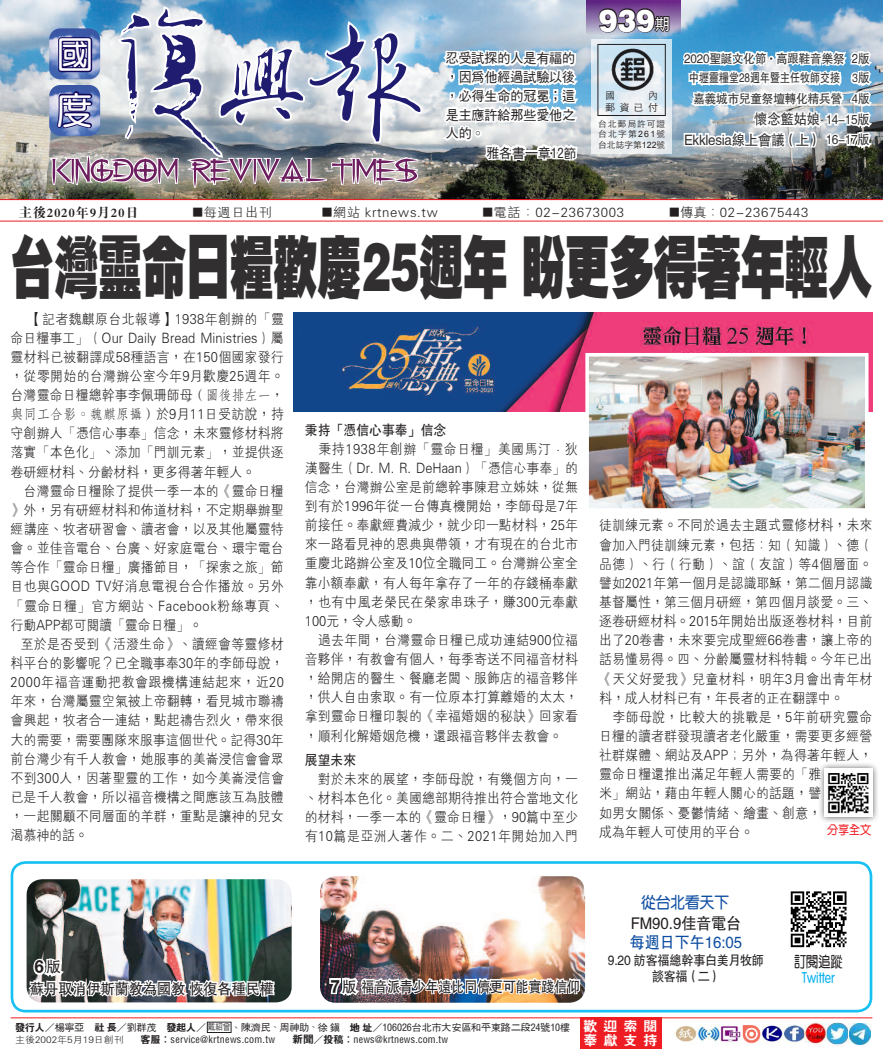
<style>
.page{position:relative;width:883px;height:1049px;background:#fff}
.page>*{position:absolute;margin:0;border:0;box-sizing:border-box;transform-origin:0 0}
.t1{font:67.5px "FZCCHB B51 0";color:#312f30;scale:.65 1}
.t2{font:37.62px/55.4px "DF Yuan Std W5";color:#fff}
.t3{font:31.25px "FZCCHB B51 0";color:#fff;scale:.9 1}
.t4{font:16.25px "FZHTB B51 0";color:#231f20;scale:.93 1}
.t5{font:16.25px "FZHTB B51 0";color:#0d4da1;scale:.93 1}
.t6{font:16.25px "FZY3 B B51 0";color:#0d4da1;scale:.91 1}
.t7{font:15.25px "FZY3 B B51 0";color:#00aeef;scale:.79 1}
.t8{font:15.25px "FZY3 B B51 0";color:#231f20;scale:.79 1}
.t9{font:15px "FZHTB B51 0";color:#231f20;scale:.95 1}
.t10{font:15px "FZHTB B51 0";color:#231f20;scale:.94 1}
.t11{font:14.38px "FZHTB B51 0";letter-spacing:-.015em;color:#312f30;scale:.93 1}
.t12{font:14.12px/19.1px "FZXH1 B B51 0";letter-spacing:.01em;color:#231f20;scale:.91 1}
.t13{font:14.12px "FZFSB B51 0";letter-spacing:.025em;color:#231f20;scale:.91 1}
.t14{font:14.12px "FZHTB B51 0";color:#231f20;scale:.91 1}
.t15{font:13.75px/18.8px "FZPHB B51 0";color:#231f20;text-align:justify;scale:.94 1}
.t16{font:13.75px/14.4px "FZH4 B B51 0";letter-spacing:.445em;color:#fff}
.t17{font:13.5px/16.2px "FZHTB B51 0";letter-spacing:-.02em;color:#231f20;text-align:center;scale:.9 1}
.t18{font:13.25px "FZXH1 B B51 0";letter-spacing:.05em;color:#231f20}
.t19{font:13.25px "FZDBSB B51 0";letter-spacing:.05em;color:#231f20}
.t20{font:13px "FZHTB B51 0";color:#312f30;scale:.92 1}
.t21{font:12.5px/19.5px "FZHTB B51 0";letter-spacing:-.015em;color:#312f30;text-align:center;scale:.93 1}
.t22{font:12.12px "FZY3 B B51 0";color:#ee1d23;scale:.91 1}
.t23{font:10px "FZPHB B51 0";letter-spacing:-.01em;color:#231f20}
.t24{font:10px "FZPHB B51 0";letter-spacing:.03em;color:#231f20}
.t25{font:10px "FZPHB B51 0";letter-spacing:.02em;color:#231f20}
.t26{font:500 10px/12px "Lin Gothic";color:#231f20;text-align:right}
.t27{font:9.38px "FZXH1 B B51 0";color:#231f20;scale:1.07 1}
.t28{font:500 8.75px/10.5px "Lin Gothic";letter-spacing:.115em;color:#231f20;text-align:justify}
.s1{font-family:"FZPHB B51 0";font-size:16.25px}
.s2{font-family:"Arial";font-weight:400}
.s3{font-size:13px}
.s4{font-size:11.88px}
.s5{font-size:14.38px}
.s6{font-size:11.38px}
.s7{font-family:"FZFSB B51 0"}
.s8{font-family:"FZXH1 B B51 0"}
.s9{font-family:"FZH4 B B51 0"}
.s10{font-size:8.88px;color:#3e3e3f}
.s11{font-size:8.75px}
.s12{font-family:"FZH4 B B51 0";font-size:10.62px}
</style>
<div class="page">
<img style="left:1px;top:0;width:881px;height:199px">
<svg style="left:586px;top:0;width:94px;height:38px;background:#816baa"></svg>
<img style="left:429px;top:0;width:17px;height:181px">
<img style="left:26px;top:132px;width:415px;height:67px">
<img style="left:47px;top:0;width:382px;height:199px">
<svg style="left:591px;top:40px;width:81px;height:114px"></svg>
<img style="left:606px;top:46px;width:55px;height:49px">
<div style="left:597px;top:44px;width:68px;height:72px;border:1px solid #231f20"></div>
<hr style="left:0;top:221px;width:882px;height:1px;background:#ee1d23">
<svg style="left:597px;top:7px;width:73px;height:27px;background:#685a7a"></svg>
<hr style="left:0;top:199px;width:882px;height:1px;background:#ee1d23">
<hr style="left:11px;top:1017px;width:861px;height:1px;background:#ee1d23">
<div style="left:579px;top:1018px;width:82px;height:31px;background:#ee1d23"></div>
<img style="left:675px;top:1024px;width:129px;height:21px">
<img style="left:804px;top:1023px;width:64px;height:22px">
<img style="left:825px;top:1018px;width:21px;height:27px">
<img style="left:849px;top:1023px;width:20px;height:21px">
<div style="left:741px;top:1024px;width:20px;height:19px;background:#fff"></div>
<img style="left:742px;top:1025px;width:19px;height:19px">
<img style="left:293px;top:312px;width:579px;height:99px">
<img style="left:590px;top:358px;width:273px;height:149px">
<div style="left:585px;top:353px;width:283px;height:159px;border:4px solid #fff"></div>
<img style="left:790px;top:891px;width:57px;height:56px">
<svg style="left:791px;top:943px;width:54px;height:5px"></svg>
<div style="left:11px;top:861px;width:861px;height:151px;border:3px solid #17c0f2;border-radius:14px"></div>
<img style="left:320px;top:876px;width:265px;height:125px">
<img style="left:327px;top:973px;width:254px;height:56px">
<img style="left:27px;top:879px;width:264px;height:123px">
<img style="left:26px;top:950px;width:250px;height:51px">
<div style="left:817px;top:762px;width:61px;height:61px;background:#231f20;opacity:.75"></div>
<img style="left:824px;top:769px;width:48px;height:47px">
<svg style="left:824px;top:821px;width:49px;height:2px"></svg>
<svg style="left:438px;top:28px;width:151px;height:134px"></svg>
<svg style="left:680px;top:0;width:195px;height:159px"></svg>
<h2 class="t2" style="left:56px;top:26px;width:55px">國度</h2>
<p class="t15" style="left:445px;top:49px;width:139px">忍受試探的人是有福的，因為他經過試驗以後，必得生命的冠冕；這是主應許給那些愛他之人的。</p>
<p class="t15" style="left:486px;top:143px;width:98px">雅各書一章12節</p>
<h3 class="t3" style="left:598px;top:2px;width:80px">939<span class="s1">期</span></h3>
<p class="t26" style="left:605px;top:88px;width:54px">內<br>郵資已付</p>
<p class="t28" style="left:598px;top:117px;width:69px">台北郵局許可證台北字第<span class="s2">261</span>號台北誌字第<span class="s2">122</span>號</p>
<p class="t26" style="left:605px;top:88px;width:11px">國</p>
<p class="t21" style="left:684px;top:48px;width:201px">2020聖誕文化節‧高跟鞋音樂祭 <span class="s3">2</span>版中壢靈糧堂28週年暨主任牧師交接 <span class="s4">3</span>版</p>
<p class="t21" style="left:693px;top:88px;width:191px">嘉義城市兒童祭壇轉化精兵營 4版</p>
<p class="t20" style="left:754px;top:110px;width:127px"><span class="s5">懷念籃姑娘</span> 14-15版</p>
<p class="t11" style="left:683px;top:130px;width:201px">Ekklesia線上會議（上） <span class="s3">16-17版</span></p>
<p class="t19" style="left:19px;top:205px;width:121px">主後2020年9月20日</p>
<p class="t18" style="left:192px;top:205px;width:82px"><span class="s6">■</span>每週日出刊</p>
<p class="t18" style="left:321px;top:205px;width:118px"><span class="s6">■</span>網站 krtnews.tw</p>
<p class="t18" style="left:482px;top:205px;width:143px"><span class="s6">■</span>電話：02-23673003</p>
<p class="t18" style="left:668px;top:205px;width:141px"><span class="s6">■</span>傳真：02-23675443</p>
<h1 class="t1" style="left:11px;top:226px;width:1326px">台灣靈命日糧歡慶25週年 盼更多得著年輕人</h1>
<p class="t12" style="left:11px;top:309px;width:302px;text-align:center">　【記者魏麒原台北報導】1938年創辦的「靈命日糧事工」（Our Daily Bread Ministries）屬靈材料已被翻譯成58種語言，在150個國家發行，從零開始的台灣辦公室今年9月歡慶25週年。台灣靈命日糧總幹事李佩珊師母<span class="s7">（圖後排左一，</span></p>
<p class="t13" style="left:11px;top:404px;width:302px">與同工合影。魏麒原攝）<span class="s8">於9月11日受訪說，持</span></p>
<p class="t12" style="left:11px;top:424px;width:302px">守創辦人「憑信心事奉」信念，未來靈修材料將落實「本色化」、添加「門訓元素」，並提供逐卷研經材料、分齡材料，更多得著年輕人。<br>　台灣靈命日糧除了提供一季一本的《靈命日糧》外，另有研經材料和佈道材料，不定期舉辦聖經講座、牧者研習會、讀者會，以及其他屬靈特會。並佳音電台、台廣、好家庭電台、環宇電台等合作「靈命日糧」廣播節目，「探索之旅」節目也與GOOD TV好消息電視台合作播放。另外「靈命日糧」官方網站、Facebook粉絲專頁、行動APP都可閱讀「靈命日糧」。</p>
<p class="t12" style="left:11px;top:634px;width:302px;text-align:justify;text-indent:10px">至於是否受到《活潑生命》、讀經會等靈修材料平台的影響呢？已全職事奉30年的李師母說，2000年福音運動把教會跟機構連結起來，近20年來，台灣屬靈空氣被上帝翻轉，看見城市聯禱會興起，牧者合一連結，點起禱告烈火，帶來很大的需要，需要團隊來服事這個世代。記得30年前台灣少有千人教會，她服事的美崙浸信會會眾不到300人，因著聖靈的工作，如今美崙浸信會已是千人教會，所以福音機構之間應該互為肢體，一起關顧不同層面的羊群，重點是讓神的兒女渴慕神的話。</p>
<p class="t9" style="left:32px;top:957px;width:31px">６版</p>
<p class="t10" style="left:30px;top:978px;width:261px">蘇丹取消伊斯蘭教為國教 恢復各種民權</p>
<p class="t14" style="left:305px;top:420px;width:157px">秉持「憑信心事奉」信念</p>
<p class="t12" style="left:305px;top:439px;width:302px">　秉持1938年創辦「靈命日糧」美國馬汀·狄漢醫生（Dr. M. R. DeHaan）「憑信心事奉」的信念，台灣辦公室是前總幹事陳君立姊妹，從無到有於1996年從一台傳真機開始，李師母是7年前接任。奉獻經費減少，就少印一點材料，25年來一路看見神的恩典與帶領，才有現在的台北市重慶北路辦公室及10位全職同工。台灣辦公室全靠小額奉獻，有人每年拿存了一年的存錢桶奉獻，也有中風老榮民在榮家串珠子，賺300元奉獻<br>100元，令人感動。<br>　過去年間，台灣靈命日糧已成功連結900位福音夥伴，有教會有個人，每季寄送不同福音材料，給開店的醫生、餐廳老闆、服飾店的福音夥伴，供人自由索取。有一位原本打算離婚的太太，拿到靈命日糧印製的《幸福婚姻的秘訣》回家看，順利化解婚姻危機，還跟福音夥伴去教會。</p>
<p class="t14" style="left:305px;top:750px;width:58px">展望未來</p>
<p class="t12" style="left:305px;top:769px;width:302px;text-align:justify">　對於未來的展望，李師母說，有幾個方向，一、材料本色化。美國總部期待推出符合當地文化的材料，一季一本的《靈命日糧》，90篇中至少有10篇是亞洲人著作。二、2021年開始加入門</p>
<p class="t12" style="left:599px;top:516px;width:301px">徒訓練元素。不同於過去主題式靈修材料，未來會加入門徒訓練元素，包括：知（知識）、德（品德）、行（行動）、誼（友誼）等4個層面。譬如2021年第一個月是認識耶穌，第二個月認識基督屬性，第三個月研經，第四個月談愛。三、逐卷研經材料。2015年開始出版逐卷材料，目前出了20卷書，未來要完成聖經66卷書，讓上帝的話易懂易得。四、分齡屬靈材料特輯。今年已出《天父好愛我》兒童材料，明年3月會出青年材料，成人材料已有，年長者的正在翻譯中。<br>　李師母說，比較大的挑戰是，5年前研究靈命日糧的讀者群發現讀者老化嚴重，需要更多經營社群媒體、網站及APP；另外，為得著年輕人，靈命日糧還推出滿足年輕人需要的「雅<br>米」網站，藉由年輕人關心的話題，譬<br>如男女關係、憂鬱情緒、繪畫、創意，<br>成為年輕人可使用的平台。</p>
<p class="t22" style="left:826px;top:823px;width:50px">分享全文</p>
<p class="t9" style="left:328px;top:976px;width:267px">７版福音派青少年遠比同儕更可能實踐信仰</p>
<p class="t6" style="left:641px;top:893px;width:98px">從台北看天下</p>
<p class="t4" style="left:630px;top:911px;width:120px">FM90.9佳音電台</p>
<p class="t5" style="left:629px;top:931px;width:122px">每週日下午16:05</p>
<p class="t17" style="left:608px;top:951px;width:175px">9.20 訪客福總幹事白美月牧師談客福（二）</p>
<p class="t8" style="left:794px;top:953px;width:63px">訂閱追蹤</p>
<p class="t7" style="left:801px;top:969px;width:43px">Twitter</p>
<p class="t23" style="left:15px;top:1021px;width:556px"><span class="s9">發行人</span>／楊寧亞　<span class="s9">社 長</span>／劉群茂　<span class="s9">發起人</span>／ <span class="s10">戴紹曾</span>、陳濟民<span class="s11">、</span>周神助<span class="s11">、</span>徐 鎮　<span class="s9">地 址</span>／106026台北市大安區和平東路二段24號10樓</p>
<p class="t27" style="left:15px;top:1034px;width:103px">主後2002年5月19日創刊</p>
<p class="t24" style="left:141px;top:1034px;width:136px"><span class="s9">客服：</span>service@krtnews.com.tw</p>
<p class="t25" style="left:292px;top:1034px;width:157px"><span class="s12">新聞</span><span class="s9">／投稿：</span>news@krtnews.com.tw</p>
<p class="t16" style="left:583px;top:1019px;width:76px">歡迎索閱奉獻支持</p>
</div>
